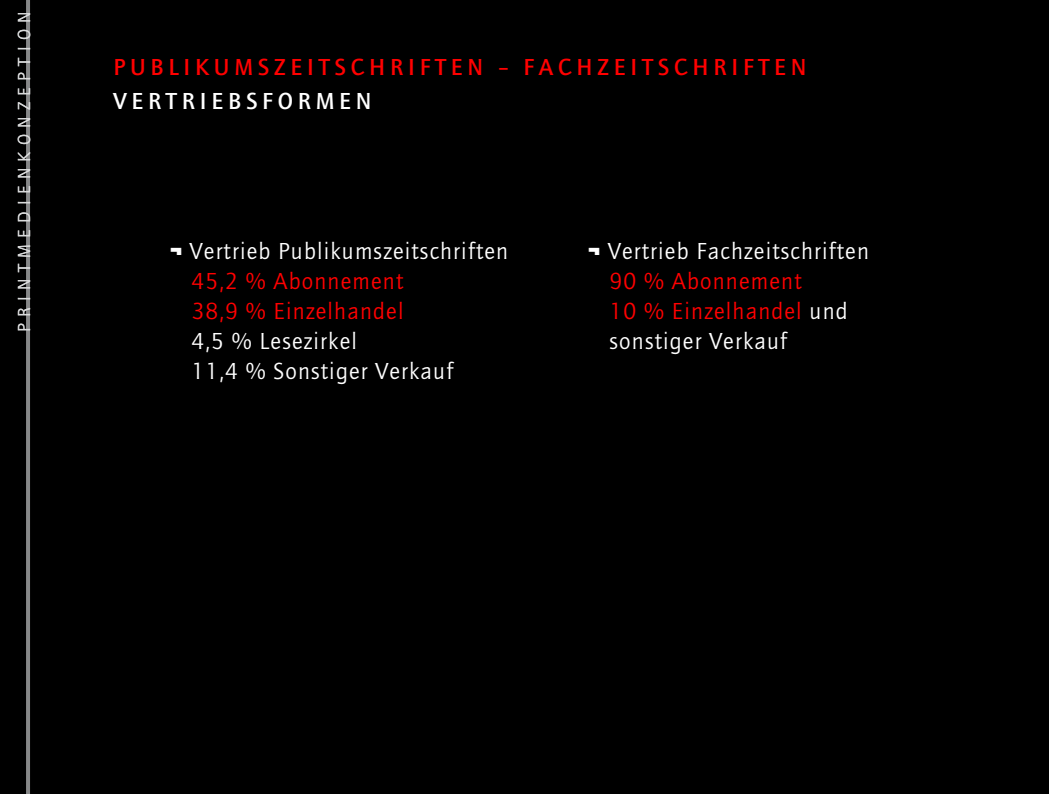
<style>
.page{position:relative;width:1049px;height:794px;background:#000}
.page>*{position:absolute;margin:0;border:0;box-sizing:border-box;transform-origin:0 0}
.gs{font:24px "Quay";letter-spacing:.05em;color:#fff}
.gs-2{font:24px "Quay";letter-spacing:.05em;color:#f00}
.head{font:700 24px "Quay";letter-spacing:.2em;color:#f00}
.head-2{font:700 24px "Quay";letter-spacing:.2em;color:#fff}
.t1{font:18px "Quay";letter-spacing:.35em;color:#d9dadb}
.s1{color:#fff}
</style>
<div class="page">
<hr style="left:26px;top:0;width:4px;height:794px;background:#878889">
<p class="t1" style="left:14px;top:332px;width:322px;rotate:-90deg">Printmedienkonzeption</p>
<p class="head" style="left:113px;top:53px;width:695px">PUBLIK UMSZEITSCHRIFTEN – FACHZEITSCHRIFTEN</p>
<p class="head-2" style="left:113px;top:87px;width:260px">VERTRIEBSFORMEN</p>
<p class="gs" style="left:170px;top:238px;width:339px"><sup>¬</sup> Vertrieb Publikumszeitschriften</p>
<p class="gs-2" style="left:191px;top:268px;width:214px">45,2 % Abonnement</p>
<p class="gs-2" style="left:191px;top:298px;width:214px">38,9 % Einzelhandel</p>
<p class="gs" style="left:191px;top:328px;width:167px">4,5 % Lesezirkel</p>
<p class="gs" style="left:191px;top:358px;width:263px">11,4 % Sonstiger Verkauf</p>
<p class="gs" style="left:588px;top:238px;width:282px"><sup>¬</sup> Vertrieb Fachzeitschriften</p>
<p class="gs-2" style="left:609px;top:268px;width:194px">90 % Abonnement</p>
<p class="gs-2" style="left:609px;top:298px;width:240px">10 % Einzelhandel <span class="s1">und</span></p>
<p class="gs" style="left:609px;top:328px;width:179px">sonstiger Verkauf</p>
</div>
